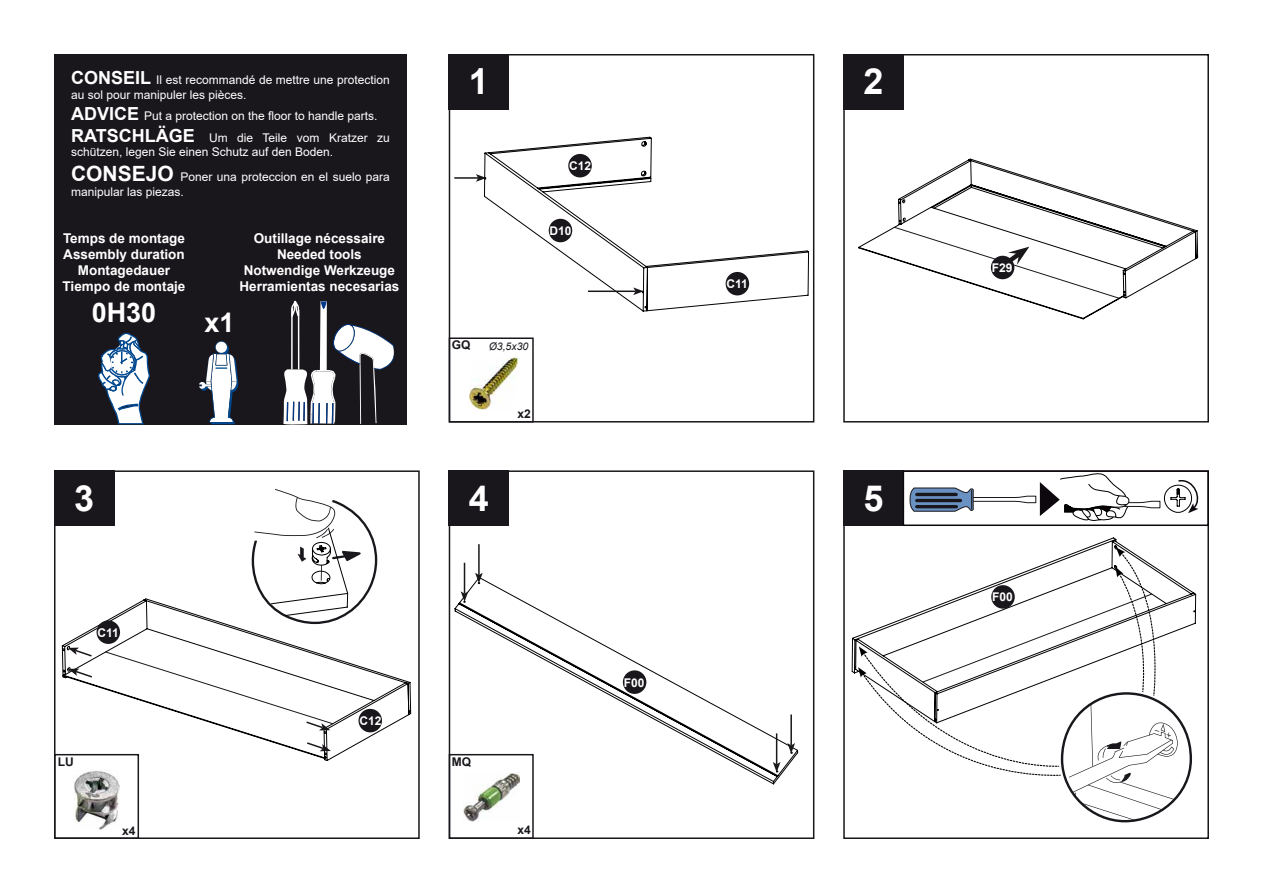
<style>
.page{position:relative;width:1263px;height:893px;background:#fff}
.page>*{position:absolute;margin:0;border:0;box-sizing:border-box;transform-origin:0 0}
.t1{font:700 36px "Arial";color:#fff}
.t2{font:700 27px "Arial";color:#fff}
.t3{font:700 13.5px/16.2px "Arial";color:#fff;text-align:center}
.t4{font:12px/14.4px "Arial";color:#fff}
.t5{font:700 12px "Arial";color:#fff}
.t6{font:700 12px "Arial";color:#1a171c}
.t7{font:italic 10.5px "Arial";color:#1a171c}
.s1{font-weight:700;font-size:18px}
.s2{font-weight:700;font-size:21px}
</style>
<div class="page">
<div style="left:54px;top:54px;width:353px;height:370px;background:#1a171c"></div>
<svg style="left:283px;top:300px;width:111px;height:125px"></svg>
<div style="left:54px;top:470px;width:366px;height:369px;border:2px solid #1a171b"></div>
<div style="left:54px;top:470px;width:60px;height:55px;background:#1a171c"></div>
<div style="left:843px;top:470px;width:366px;height:369px;border:2px solid #1a171b"></div>
<div style="left:843px;top:470px;width:61px;height:55px;background:#1a171c"></div>
<div style="left:449px;top:470px;width:365px;height:369px;border:2px solid #1a171b"></div>
<div style="left:449px;top:470px;width:60px;height:55px;background:#1a171c"></div>
<div style="left:843px;top:54px;width:366px;height:369px;border:2px solid #1a171b"></div>
<div style="left:843px;top:54px;width:61px;height:55px;background:#1a171c"></div>
<div style="left:449px;top:54px;width:365px;height:369px;border:2px solid #1a171b"></div>
<div style="left:449px;top:54px;width:60px;height:55px;background:#1a171c"></div>
<svg style="left:98px;top:332px;width:140px;height:93px"></svg>
<svg style="left:454px;top:577px;width:344px;height:207px"></svg>
<svg style="left:858px;top:159px;width:340px;height:160px"></svg>
<div style="left:623px;top:670px;width:23px;height:24px;background:#1a171c;border-radius:50%"></div>
<div style="left:903px;top:470px;width:306px;height:56px;border:2px solid #0d080d"></div>
<svg style="left:909px;top:420px;width:293px;height:101px"></svg>
<svg style="left:484px;top:137px;width:325px;height:175px"></svg>
<div style="left:726px;top:272px;width:23px;height:23px;background:#1a171c;border-radius:50%"></div>
<div style="left:568px;top:154px;width:24px;height:23px;background:#1a171c;border-radius:50%"></div>
<hr style="left:588px;top:291px;width:47px;height:1px;background:#1a171b">
<svg style="left:633px;top:287px;width:11px;height:8px"></svg>
<hr style="left:454px;top:177px;width:24px;height:2px;background:#1a171b">
<svg style="left:476px;top:174px;width:10px;height:8px"></svg>
<svg style="left:894px;top:227px;width:225px;height:72px"></svg>
<hr style="left:464px;top:563px;width:1px;height:31px;background:#1a171b">
<svg style="left:461px;top:591px;width:7px;height:11px"></svg>
<hr style="left:478px;top:544px;width:2px;height:31px;background:#1a171b">
<svg style="left:475px;top:573px;width:8px;height:10px"></svg>
<hr style="left:776px;top:733px;width:1px;height:31px;background:#1a171b">
<svg style="left:773px;top:762px;width:7px;height:10px"></svg>
<hr style="left:790px;top:714px;width:2px;height:31px;background:#1a171b">
<svg style="left:787px;top:743px;width:8px;height:11px"></svg>
<svg style="left:906px;top:723px;width:286px;height:100px"></svg>
<svg style="left:852px;top:537px;width:344px;height:186px"></svg>
<svg style="left:62px;top:598px;width:349px;height:163px"></svg>
<div style="left:449px;top:337px;width:85px;height:86px;border:2px solid #1a171c"></div>
<div style="left:54px;top:754px;width:85px;height:85px;border:2px solid #1a171c"></div>
<img style="left:468px;top:357px;width:51px;height:53px">
<svg style="left:68px;top:669px;width:26px;height:10px"></svg>
<svg style="left:68px;top:648px;width:25px;height:10px"></svg>
<svg style="left:305px;top:741px;width:26px;height:10px"></svg>
<svg style="left:105px;top:651px;width:228px;height:79px"></svg>
<div style="left:449px;top:754px;width:85px;height:85px;border:2px solid #1a171c"></div>
<img style="left:464px;top:773px;width:56px;height:48px">
<img style="left:74px;top:771px;width:46px;height:59px">
<svg style="left:249px;top:489px;width:133px;height:141px"></svg>
<div style="left:97px;top:620px;width:23px;height:24px;background:#1a171c;border-radius:50%"></div>
<div style="left:358px;top:709px;width:24px;height:23px;background:#1a171c;border-radius:50%"></div>
<p class="t4" style="left:71px;top:73px;width:320px"><span class="s1">CONSEIL</span> Il est recommandé de mettre une protection au sol pour manipuler les pièces.</p>
<p class="t4" style="left:71px;top:105px;width:320px;line-height:21.6px"><span class="s1">ADVICE</span> Put a protection on the floor to handle parts.<br><span class="s1">RATSCHLÄGE</span> Um die Teile vom Kratzer zu</p>
<p class="t4" style="left:71px;top:139px;width:320px;line-height:25.2px">schützen, legen Sie einen Schutz auf den Boden.<br><span class="s2">CONSEJO</span> Poner una proteccion en el suelo para</p>
<p class="t4" style="left:71px;top:184px;width:114px">manipular las piezas.</p>
<p class="t3" style="left:63px;top:230px;width:124px">Temps de montage<br>Assembly duration<br>Montagedauer<br>Tiempo de montaje</p>
<h2 class="t2" style="left:205px;top:303px;width:32px">x1</h2>
<p class="t3" style="left:239px;top:230px;width:161px">Outillage nécessaire<br>Needed tools<br>Notwendige Werkzeuge<br>Herramientas necesarias</p>
<h2 class="t2" style="left:92px;top:293px;width:66px">0H30</h2>
<h1 class="t1" style="left:469px;top:56px;width:22px">1</h1>
<h1 class="t1" style="left:863px;top:56px;width:22px">2</h1>
<p class="t5" style="left:569px;top:157px;width:24px">C12</p>
<p class="t5" style="left:550px;top:222px;width:24px">D10</p>
<p class="t6" style="left:452px;top:337px;width:20px">GQ</p>
<p class="t7" style="left:489px;top:339px;width:41px">Ø3,5x30</p>
<p class="t6" style="left:517px;top:405px;width:15px">x2</p>
<p class="t5" style="left:726px;top:275px;width:23px">C11</p>
<h1 class="t1" style="left:74px;top:473px;width:22px">3</h1>
<h1 class="t1" style="left:469px;top:473px;width:22px">4</h1>
<h1 class="t1" style="left:863px;top:473px;width:22px">5</h1>
<p class="t5" style="left:97px;top:624px;width:23px">C11</p>
<p class="t6" style="left:58px;top:753px;width:17px">LU</p>
<p class="t6" style="left:122px;top:822px;width:15px">x4</p>
<p class="t5" style="left:359px;top:712px;width:24px">C12</p>
<p class="t6" style="left:452px;top:753px;width:21px">MQ</p>
<p class="t6" style="left:517px;top:822px;width:15px">x4</p>
<p class="t5" style="left:624px;top:674px;width:22px">F00</p>
<p class="t5" style="left:992px;top:259px;width:22px">F29</p>
<p class="t5" style="left:992px;top:589px;width:22px">F00</p>
</div>
